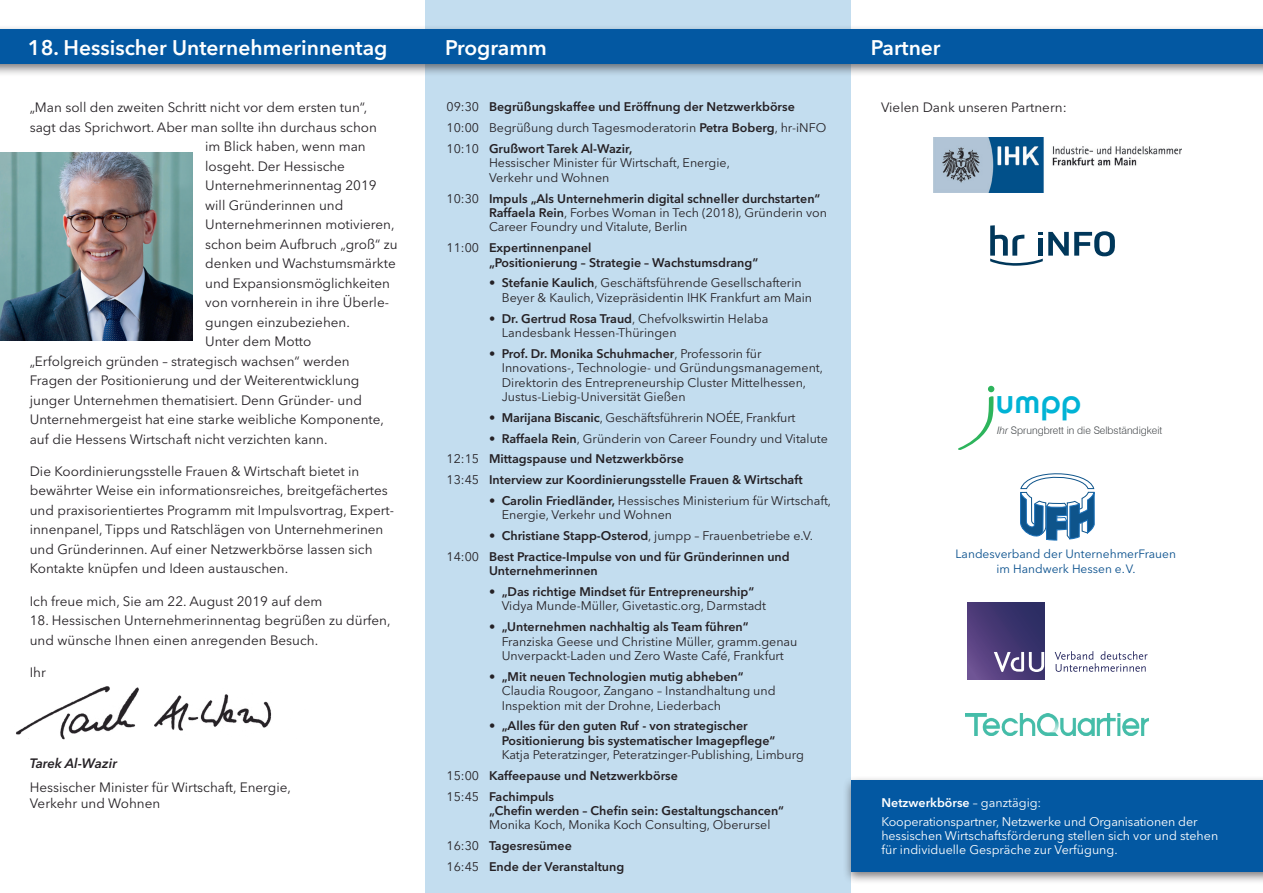
<style>
.page{position:relative;width:1263px;height:893px;background:#fff}
.page>*{position:absolute;margin:0;border:0;box-sizing:border-box;transform-origin:0 0}
.t1{font:700 33.9px "Bimini";color:#00b3d5}
.blauer_balken_weiß{font:600 21px "Avenir Next LT Pro";color:#fff}
.fließtext_9{font:13.5px/19.5px "Avenir Next LT Pro";color:#252125}
.fließtext_9-2{font:italic 600 13.5px "Avenir Next LT Pro";color:#252125}
.fließtext_8{font:12.45px/14.4px "Avenir Next LT Pro";color:#252125}
.fließtext_8-2{font:600 12.45px/14.4px "Avenir Next LT Pro";color:#252125}
.fließtext_8-3{font:12.45px/14.4px "Avenir Next LT Pro";color:#fff}
.fließtext_8-4{font:600 12.45px "Avenir Next LT Pro";color:#fff}
.fließtext_9-3{font:12px/15px "Avenir Next LT Pro";color:#09508d;text-align:center}
.t2{font:300 10.35px "Swiss 721 BT";color:#464a4d}
.s1{font-weight:400}
.s2{font-weight:600}
.s3{font-style:italic}
</style>
<div class="page">
<div style="left:425px;top:0;width:425px;height:893px;background:#c3ddef"></div>
<div style="left:0;top:25px;width:1263px;height:52px;background:#252125;opacity:.6"></div>
<div style="left:0;top:30px;width:1263px;height:34px;background:#0358a2"></div>
<img style="left:0;top:152px;width:192px;height:188px">
<img style="left:16px;top:686px;width:256px;height:54px">
<div style="left:843px;top:775px;width:420px;height:110px;background:#252125;opacity:.6"></div>
<div style="left:852px;top:780px;width:411px;height:92px;background:#0358a2"></div>
<svg style="left:958px;top:386px;width:36px;height:64px"></svg>
<svg style="left:990px;top:225px;width:125px;height:41px"></svg>
<img style="left:933px;top:137px;width:249px;height:55px">
<svg style="left:1020px;top:473px;width:74px;height:68px"></svg>
<svg style="left:968px;top:603px;width:76px;height:77px"></svg>
<svg style="left:977px;top:612px;width:67px;height:68px;background:#443873"></svg>
<svg style="left:1055px;top:651px;width:93px;height:21px"></svg>
<svg style="left:994px;top:652px;width:50px;height:20px"></svg>
<img style="left:966px;top:713px;width:182px;height:22px">
<p class="blauer_balken_weiß" style="left:28px;top:35px;width:361px">18. Hessischer Unternehmerinnentag</p>
<p class="blauer_balken_weiß" style="left:445px;top:35px;width:103px">Programm</p>
<p class="blauer_balken_weiß" style="left:871px;top:35px;width:71px">Partner</p>
<p class="fließtext_9" style="left:30px;top:98px;width:339px">„Man soll den zweiten Schritt nicht vor dem ersten tun“,</p>
<p class="fließtext_9" style="left:30px;top:117px;width:349px">sagt das Sprichwort. Aber man sollte ihn durchaus schon</p>
<p class="fließtext_9" style="left:205px;top:137px;width:162px">im Blick haben, wenn man</p>
<p class="fließtext_9" style="left:205px;top:156px;width:141px">losgeht. Der Hessische</p>
<p class="fließtext_9" style="left:205px;top:176px;width:173px">Unternehmerinnentag 2019</p>
<p class="fließtext_9" style="left:205px;top:195px;width:140px">will Gründerinnen und</p>
<p class="fließtext_9" style="left:205px;top:215px;width:191px">Unternehmerinnen motivieren,</p>
<p class="fließtext_9" style="left:205px;top:234px;width:194px">schon beim Aufbruch „groß“ zu</p>
<p class="fließtext_9" style="left:205px;top:254px;width:192px">denken und Wachstumsmärkte</p>
<p class="fließtext_9" style="left:205px;top:273px;width:186px">und Expansionsmöglichkeiten</p>
<p class="fließtext_9" style="left:205px;top:293px;width:185px">von vornherein in ihre Überle-</p>
<p class="fließtext_9" style="left:205px;top:312px;width:146px">gungen einzubeziehen.</p>
<p class="fließtext_9" style="left:205px;top:332px;width:108px">Unter dem Motto</p>
<p class="fließtext_9" style="left:30px;top:351px;width:321px">„Erfolgreich gründen – strategisch wachsen“ werden</p>
<p class="fließtext_9" style="left:30px;top:371px;width:331px">Fragen der Positionierung und der Weiterentwicklung</p>
<p class="fließtext_9" style="left:30px;top:390px;width:334px">junger Unternehmen thematisiert. Denn Gründer- und</p>
<p class="fließtext_9" style="left:30px;top:410px;width:356px">Unternehmergeist hat eine starke weibliche Komponente,</p>
<p class="fließtext_9" style="left:30px;top:429px;width:299px">auf die Hessens Wirtschaft nicht verzichten kann.</p>
<p class="fließtext_9" style="left:30px;top:461px;width:366px">Die Koordinierungsstelle Frauen &amp; Wirtschaft bietet in bewährter Weise ein informationsreiches, breitgefächertes und praxisorientiertes Programm mit Impulsvortrag, Expert&shy;innenpanel, Tipps und Ratschlägen von Unternehmerinen und Gründerinnen. Auf einer Netzwerkbörse lassen sich Kontakte knüpfen und Ideen austauschen.</p>
<p class="fließtext_9" style="left:30px;top:591px;width:294px">Ich freue mich, Sie am 22. August 2019 auf dem</p>
<p class="fließtext_9" style="left:30px;top:611px;width:362px">18. Hessischen Unternehmerinnentag begrüßen zu dürfen, und wünsche Ihnen einen anregenden Besuch.</p>
<p class="fließtext_9" style="left:30px;top:663px;width:18px">Ihr</p>
<p class="fließtext_9-2" style="left:30px;top:755px;width:89px">Tarek Al-Wazir</p>
<p class="fließtext_9" style="left:30px;top:779px;width:263px;line-height:15.8px">Hessischer Minister für Wirtschaft, Energie,<br>Verkehr und Wohnen</p>
<p class="fließtext_8-2" style="left:446px;top:100px;width:350px"><span class="s1">09:30</span> Begrüßungskaffee und Eröffnung der Netzwerkbörse</p>
<p class="fließtext_8" style="left:446px;top:121px;width:381px">10:00 Begrüßung durch Tagesmoderatorin <span class="s2">Petra Boberg</span>, hr-iNFO</p>
<p class="fließtext_8" style="left:489px;top:141px;width:242px;text-indent:-43px">10:10 <span class="s2">Grußwort Tarek Al-Wazir,<br></span>Hessischer Minister für Wirtschaft, Energie,<br>Verkehr und Wohnen</p>
<p class="fließtext_8" style="left:489px;top:191px;width:339px;text-indent:-43px">10:30 <span class="s2">Impuls „Als Unternehmerin digital schneller durchstarten“<br>Raffaela Rein</span>, Forbes Woman in Tech (2018), Gründerin von<br>Career Foundry und Vitalute, Berlin</p>
<p class="fließtext_8-2" style="left:489px;top:241px;width:271px;text-indent:-43px"><span class="s1">11:00</span> Expertinnenpanel<br>„Positionierung – Strategie – Wachstumsdrang“</p>
<p class="fließtext_8" style="left:502px;top:276px;width:312px;text-indent:-13px"><span class="s2">• Stefanie Kaulich</span>, Geschäftsführende Gesellschafterin<br>Beyer &amp; Kaulich, Vizepräsidentin IHK Frankfurt am Main</p>
<p class="fließtext_8" style="left:502px;top:311px;width:268px;text-indent:-13px"><span class="s2">• Dr. Gertrud Rosa Traud</span>, Chefvolkswirtin Helaba<br>Landesbank Hessen-Thüringen</p>
<p class="fließtext_8" style="left:502px;top:346px;width:323px;text-indent:-13px"><span class="s2">• Prof. Dr. Monika Schuhmacher</span>, Professorin für Innovations-, Technologie- und Gründungsmanagement, Direktorin des Entrepreneurship Cluster Mittelhessen, Justus-Liebig-Universität Gießen</p>
<p class="fließtext_8" style="left:489px;top:410px;width:308px"><span class="s2">• Marijana Biscanic</span>, Geschäftsführerin NOÉE, Frankfurt</p>
<p class="fließtext_8" style="left:489px;top:431px;width:340px"><span class="s2">• Raffaela Rein</span>, Gründerin von Career Foundry und Vitalute</p>
<p class="fließtext_8-2" style="left:446px;top:452px;width:239px"><span class="s1">12:15</span> Mittagspause und Netzwerkbörse</p>
<p class="fließtext_8-2" style="left:446px;top:472px;width:358px"><span class="s1">13:45</span> Interview zur Koordinierungsstelle Frauen &amp; Wirtschaft</p>
<p class="fließtext_8" style="left:502px;top:493px;width:331px;text-indent:-13px"><span class="s2">• Carolin Friedländer,</span> Hessisches Ministerium für Wirtschaft,<br>Energie, Verkehr und Wohnen</p>
<p class="fließtext_8" style="left:489px;top:528px;width:325px"><span class="s2">• Christiane Stapp-Osterod</span>, jumpp – Frauenbetriebe e.V.</p>
<p class="fließtext_8-2" style="left:489px;top:549px;width:302px;text-indent:-43px"><span class="s1">14:00</span> Best Practice-Impulse von und für Gründerinnen und<br>Unternehmerinnen</p>
<p class="fließtext_8" style="left:502px;top:584px;width:266px;text-indent:-13px"><span class="s2">• „Das richtige Mindset für Entrepreneurship“<br></span>Vidya Munde-Müller, Givetastic.org, Darmstadt</p>
<p class="fließtext_8" style="left:502px;top:620px;width:297px;text-indent:-13px"><span class="s2">• „Unternehmen nachhaltig als Team führen“<br></span>Franziska Geese und Christine Müller, gramm.genau<br>Unverpackt-Laden und Zero Waste Café, Frankfurt</p>
<p class="fließtext_8" style="left:502px;top:669px;width:275px;text-indent:-13px"><span class="s2">• „Mit neuen Technologien mutig abheben“<br></span>Claudia Rougoor, Zangano – Instandhaltung und<br>Inspektion mit der Drohne, Liederbach</p>
<p class="fließtext_8-2" style="left:502px;top:719px;width:304px;text-indent:-13px">• „Alles für den guten Ruf - von strategischer<br>Positionierung bis systematischer Imagepflege“<br><span class="s1">Katja Peteratzinger, Peteratzinger-Publishing, Limburg</span></p>
<p class="fließtext_8-2" style="left:446px;top:768px;width:233px"><span class="s1">15:00</span> Kaffeepause und Netzwerkbörse</p>
<p class="fließtext_8-2" style="left:489px;top:789px;width:297px;text-indent:-43px"><span class="s1">15:45</span> Fachimpuls<br>„Chefin werden – Chefin sein: Gestaltungschancen“<br><span class="s1">Monika Koch, Monika Koch Consulting, Oberursel</span></p>
<p class="fließtext_8-2" style="left:446px;top:839px;width:127px"><span class="s1">16:30</span> Tagesresümee</p>
<p class="fließtext_8-2" style="left:446px;top:859px;width:179px"><span class="s1">16:45</span> Ende der Veranstaltung</p>
<p class="fließtext_9" style="left:881px;top:98px;width:187px">Vielen Dank unseren Partnern:</p>
<p class="t1" style="left:996px;top:381px;width:86px">umpp</p>
<p class="t2" style="left:997px;top:424px;width:167px"><span class="s3">Ihr</span> Sprungbrett in die Selbständigkeit</p>
<p class="fließtext_9-3" style="left:955px;top:546px;width:222px">Landesverband der UnternehmerFrauen im Handwerk Hessen e.V.</p>
<p class="fließtext_8-4" style="left:881px;top:795px;width:161px">Netzwerkbörse <span class="s1">– ganztägig:</span></p>
<p class="fließtext_8-3" style="left:881px;top:814px;width:338px">Kooperationspartner, Netzwerke und Organisationen der hessischen Wirtschaftsförderung stellen sich vor und stehen für individuelle Gespräche zur Verfügung.</p>
</div>
